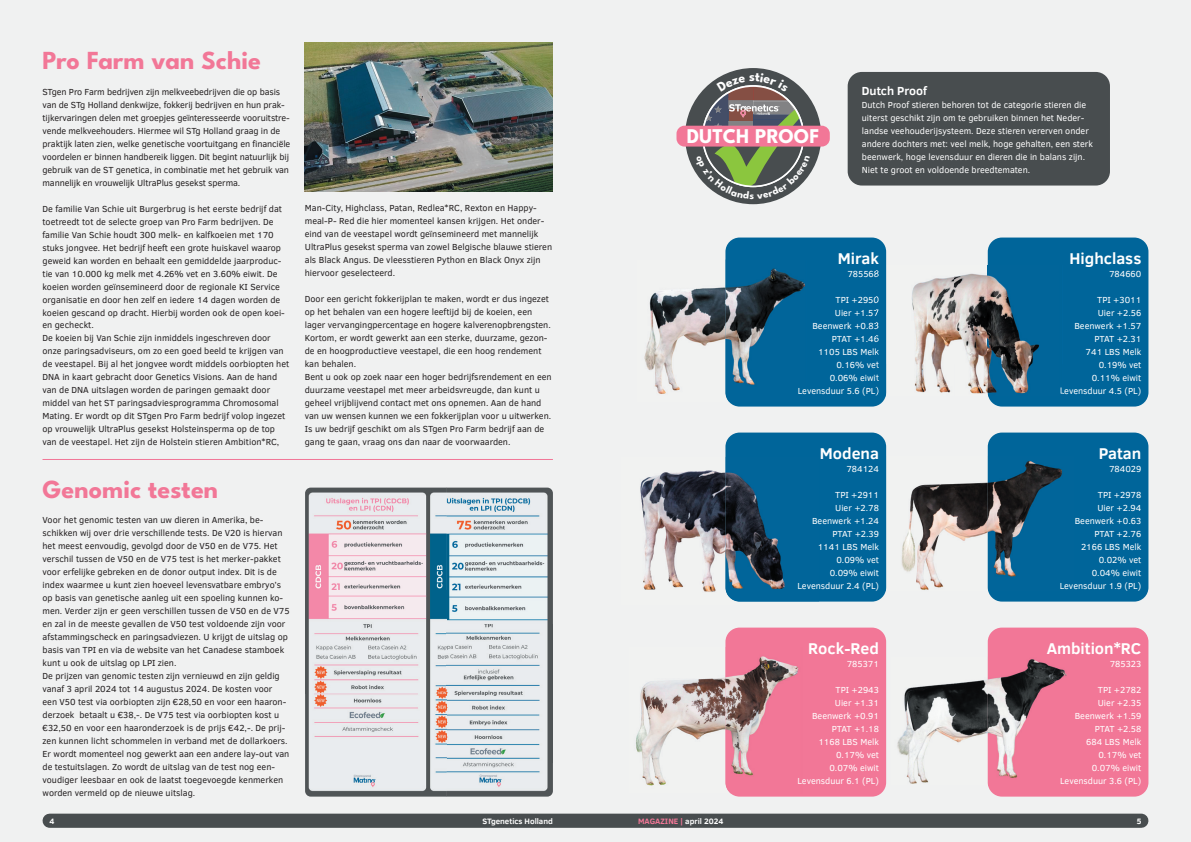
<style>
.page{position:relative;width:1191px;height:842px;background:#f0f1f1}
.page>*{position:absolute;margin:0;border:0;box-sizing:border-box;transform-origin:0 0}
.t1{font:700 26px "League Spartan";color:#f27797}
.t2{font:700 20.9px "League Spartan";color:#fff}
.t3{font:700 16px "Clear Sans";color:#fff}
.t4{font:700 12px "Clear Sans";color:#fff}
.t5{font:9px/13px "Clear Sans";color:#231f20}
.t6{font:9px/13px "Clear Sans";color:#fff;text-align:right}
.t7{font:700 8px "Clear Sans";color:#fff}
.t8{font:700 8px "Clear Sans";color:#f27797}
.s1{color:#fff}
</style>
<div class="page">
<div style="left:50px;top:814px;width:1091px;height:14px;background:#484d4f"></div>
<div style="left:725px;top:433px;width:161px;height:169px;background:#00659a;border-radius:14px"></div>
<div style="left:987px;top:433px;width:161px;height:169px;background:#00659a;border-radius:14px"></div>
<div style="left:987px;top:628px;width:161px;height:169px;background:#f27797;border-radius:14px"></div>
<div style="left:987px;top:238px;width:161px;height:169px;background:#00659a;border-radius:14px"></div>
<div style="left:725px;top:238px;width:161px;height:169px;background:#00659a;border-radius:14px"></div>
<div style="left:725px;top:628px;width:161px;height:169px;background:#f27797;border-radius:14px"></div>
<div style="left:847px;top:72px;width:263px;height:114px;background:#484d4f;border-radius:14px"></div>
<div style="left:685px;top:68px;width:136px;height:136px;background:#484d4f;border-radius:50%"></div>
<div style="left:676px;top:126px;width:153px;height:21px;background:#f27797;border-radius:8px"></div>
<img style="left:640px;top:470px;width:85px;height:122px">
<img style="left:725px;top:457px;width:94px;height:145px">
<img style="left:885px;top:456px;width:177px;height:135px">
<img style="left:897px;top:656px;width:170px;height:130px">
<hr style="left:42px;top:459px;width:511px;height:1px;background:#f27797">
<img style="left:305px;top:43px;width:248px;height:149px">
<img style="left:644px;top:287px;width:81px;height:107px">
<img style="left:725px;top:259px;width:80px;height:143px">
<svg style="left:798px;top:387px;width:7px;height:8px"></svg>
<img style="left:636px;top:677px;width:89px;height:109px">
<img style="left:725px;top:647px;width:74px;height:146px">
<img style="left:305px;top:488px;width:248px;height:309px">
<img style="left:876px;top:265px;width:164px;height:132px">
<svg style="left:876px;top:270px;width:2px;height:7px"></svg>
<svg style="left:876px;top:296px;width:2px;height:7px"></svg>
<svg style="left:876px;top:309px;width:2px;height:7px"></svg>
<svg style="left:876px;top:322px;width:2px;height:7px"></svg>
<svg style="left:876px;top:335px;width:2px;height:7px"></svg>
<svg style="left:876px;top:348px;width:3px;height:7px"></svg>
<svg style="left:876px;top:361px;width:3px;height:7px"></svg>
<svg style="left:876px;top:374px;width:3px;height:7px"></svg>
<svg style="left:876px;top:387px;width:2px;height:8px"></svg>
<svg style="left:1060px;top:387px;width:2px;height:7px"></svg>
<svg style="left:696px;top:73px;width:114px;height:126px"></svg>
<h1 class="t1" style="left:43px;top:39px;width:220px">Pro Farm van Schie</h1>
<p class="t5" style="left:43px;top:85px;width:249px">STgen Pro Farm bedrijven zijn melkveebedrijven die op basis van de STg Holland denkwijze, fokkerij bedrijven en hun prak&shy;tijkervaringen delen met groepjes geïnteresseerde vooruitstre&shy;vende melkveehouders. Hiermee wil STg Holland graag in de praktijk laten zien, welke genetische voortuitgang en financiële voordelen er binnen handbereik liggen. Dit begint natuurlijk bij gebruik van de ST genetica, in combinatie met het gebruik van mannelijk en vrouwelijk UltraPlus gesekst sperma.</p>
<p class="t5" style="left:43px;top:202px;width:248px">De familie Van Schie uit Burgerbrug is het eerste bedrijf dat toetreedt tot de selecte groep van Pro Farm bedrijven. De familie Van Schie houdt 300 melk- en kalfkoeien met 170 stuks jongvee. Het bedrijf heeft een grote huiskavel waarop geweid kan worden en behaalt een gemiddelde jaarproduc&shy;tie van 10.000 kg melk met 4.26% vet en 3.60% eiwit. De koeien worden geïnsemineerd door de regionale KI Service organisatie en door hen zelf en iedere 14 dagen worden de koeien gescand op dracht. Hierbij worden ook de open koei&shy;en gecheckt.<br>De koeien bij Van Schie zijn inmiddels ingeschreven door onze paringsadviseurs, om zo een goed beeld te krijgen van de veestapel. Bij al het jongvee wordt middels oorbiopten het DNA in kaart gebracht door Genetics Visions. Aan de hand van de DNA uitslagen worden de paringen gemaakt door middel van het ST paringsadviesprogramma Chromosomal Mating. Er wordt op dit STgen Pro Farm bedrijf volop ingezet op vrouwelijk UltraPlus gesekst Holsteinsperma op de top van de veestapel. Het zijn de Holstein stieren Ambition*RC,</p>
<h1 class="t1" style="left:42px;top:468px;width:177px">Genomic testen</h1>
<p class="t5" style="left:43px;top:514px;width:249px">Voor het genomic testen van uw dieren in Amerika, be&shy;schikken wij over drie verschillende tests. De V20 is hiervan het meest eenvoudig, gevolgd door de V50 en de V75. Het verschil tussen de V50 en de V75 test is het merker-pakket voor erfelijke gebreken en de donor output index. Dit is de index waarmee u kunt zien hoeveel levensvatbare embryo’s op basis van genetische aanleg uit een spoeling kunnen ko&shy;men. Verder zijn er geen verschillen tussen de V50 en de V75 en zal in de meeste gevallen de V50 test voldoende zijn voor afstammingscheck en paringsadviezen. U krijgt de uitslag op basis van TPI en via de website van het Canadese stamboek kunt u ook de uitslag op LPI zien.<br>De prijzen van genomic testen zijn vernieuwd en zijn geldig vanaf 3 april 2024 tot 14 augustus 2024. De kosten voor<br>een V50 test via oorbiopten zijn €28,50 en voor een haaron&shy;derzoek betaalt u €38,-. De V75 test via oorbiopten kost u €32,50 en voor een haaronderzoek is de prijs €42,-. De prij&shy;zen kunnen licht schommelen in verband met de dollarkoers.<br>Er wordt momenteel nog gewerkt aan een andere lay-out van de testuitslagen. Zo wordt de uitslag van de test nog een&shy;voudiger leesbaar en ook de laatst toegevoegde kenmerken worden vermeld op de nieuwe uitslag.</p>
<p class="t5" style="left:305px;top:202px;width:249px">Man-City, Highclass, Patan, Redlea*RC, Rexton en Happy&shy;meal-P- Red die hier momenteel kansen krijgen. Het onder&shy;eind van de veestapel wordt geïnsemineerd met mannelijk UltraPlus gesekst sperma van zowel Belgische blauwe stieren als Black Angus. De vleesstieren Python en Black Onyx zijn hiervoor geselecteerd.</p>
<p class="t5" style="left:305px;top:293px;width:248px">Door een gericht fokkerijplan te maken, wordt er dus ingezet op het behalen van een hogere leeftijd bij de koeien, een lager vervangingpercentage en hogere kalverenopbrengsten.<br>Kortom, er wordt gewerkt aan een sterke, duurzame, gezon&shy;de en hoogproductieve veestapel, die een hoog rendement kan behalen.<br>Bent u ook op zoek naar een hoger bedrijfsrendement en een duurzame veestapel met meer arbeidsvreugde, dan kunt u geheel vrijblijvend contact met ons opnemen. Aan de hand van uw wensen kunnen we een fokkerijplan voor u uitwerken.<br>Is uw bedrijf geschikt om als STgen Pro Farm bedrijf aan de gang te gaan, vraag ons dan naar de voorwaarden.</p>
<h2 class="t2" style="left:686px;top:120px;width:134px">DUTCH PROOF</h2>
<h3 class="t4" style="left:862px;top:82px;width:67px">Dutch Proof</h3>
<p class="t6" style="left:862px;top:98px;width:233px;text-align:left">Dutch Proof stieren behoren tot de categorie stieren die uiterst geschikt zijn om te gebruiken binnen het Neder&shy;landse veehouderijsysteem. Deze stieren vererven onder andere dochters met: veel melk, hoge gehalten, een sterk beenwerk, hoge levensduur en dieren die in balans zijn.<br>Niet te groot en voldoende breedtematen.</p>
<h3 class="t3" style="left:838px;top:246px;width:43px">Mirak</h3>
<p class="t6" style="left:847px;top:267px;width:33px">785568</p>
<p class="t6" style="left:798px;top:293px;width:83px">TPI +2950<br>Uier +1.57<br>Beenwerk +0.83<br>PTAT +1.46<br>1105 LBS Melk<br>0.16% vet<br>0.06% eiwit<br>Levensduur 5.6 (PL)</p>
<h3 class="t3" style="left:820px;top:441px;width:61px">Modena</h3>
<p class="t6" style="left:846px;top:462px;width:34px">784124</p>
<p class="t6" style="left:797px;top:488px;width:83px">TPI +2911<br>Uier +2.78<br>Beenwerk +1.24<br>PTAT +2.39<br>1141 LBS Melk<br>0.09% vet<br>0.09% eiwit<br>Levensduur 2.4 (PL)</p>
<h3 class="t3" style="left:808px;top:636px;width:72px">Rock-Red</h3>
<p class="t6" style="left:846px;top:657px;width:34px">785371</p>
<p class="t6" style="left:797px;top:683px;width:83px">TPI +2943<br>Uier +1.31<br>Beenwerk +0.91<br>PTAT +1.18<br>1168 LBS Melk<br>0.17% vet<br>0.07% eiwit<br>Levensduur 6.1 (PL)</p>
<h3 class="t3" style="left:1069px;top:246px;width:73px">Highclass</h3>
<p class="t6" style="left:1109px;top:267px;width:34px">784660</p>
<p class="t6" style="left:1059px;top:293px;width:83px">TPI +3011<br>Uier +2.56<br>Beenwerk +1.57<br>PTAT +2.31<br>741 LBS Melk<br>0.19% vet<br>0.11% eiwit<br>Levensduur 4.5 (PL)</p>
<h3 class="t3" style="left:1098px;top:441px;width:44px">Patan</h3>
<p class="t6" style="left:1109px;top:462px;width:34px">784029</p>
<p class="t6" style="left:1059px;top:488px;width:83px">TPI +2978<br>Uier +2.94<br>Beenwerk +0.63<br>PTAT +2.76<br>2166 LBS Melk<br>0.02% vet<br>0.04% eiwit<br>Levensduur 1.9 (PL)</p>
<h3 class="t3" style="left:1046px;top:636px;width:96px">Ambition*RC</h3>
<p class="t6" style="left:1109px;top:657px;width:33px">785323</p>
<p class="t6" style="left:1060px;top:683px;width:83px">TPI +2782<br>Uier +2.35<br>Beenwerk +1.59<br>PTAT +2.58<br>684 LBS Melk<br>0.17% vet<br>0.07% eiwit<br>Levensduur 3.6 (PL)</p>
<p class="t7" style="left:50px;top:815px;width:6px">4</p>
<p class="t7" style="left:482px;top:815px;width:72px">STgenetics Holland</p>
<p class="t8" style="left:638px;top:815px;width:87px">MAGAZINE | <span class="s1">april 2024</span></p>
<p class="t7" style="left:1136px;top:815px;width:6px">5</p>
</div>
